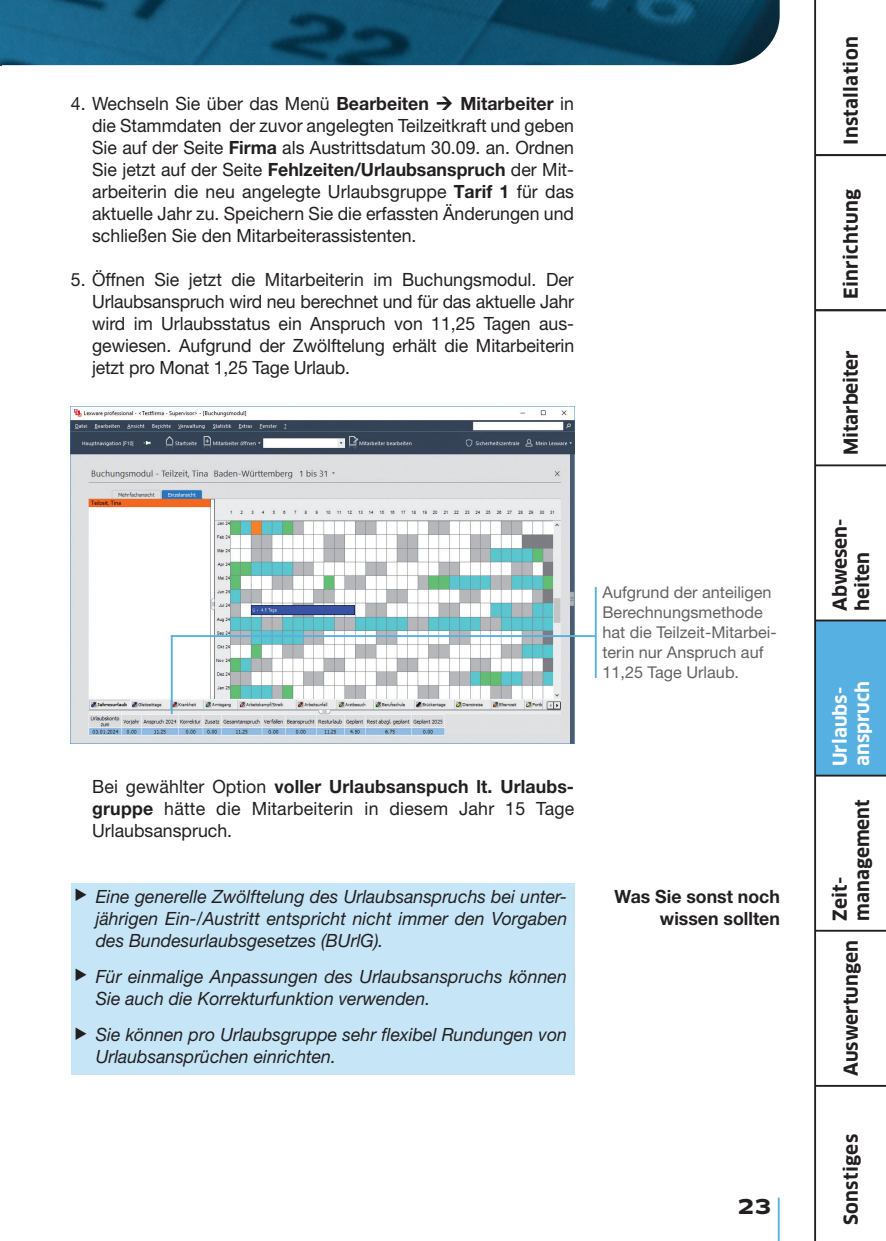
<style>
.page{position:relative;width:886px;height:1241px;background:#fff}
.page>*{position:absolute;margin:0;border:0;box-sizing:border-box;transform-origin:0 0}
.t1{font:700 20px "Clan Pro Extd";color:#231f20}
.t2{font:700 18.75px/22.5px "Clan Pro";color:#231f20}
.t3{font:700 18.75px/22.5px "Clan Pro";color:#fff}
.Copy_Aufzählung{font:18.25px/22px "Helvetica Neue LT Std";color:#231f20;text-align:justify}
.Copy_Kasten_Tab{font:italic 18.25px/22px "Helvetica Neue LT Std";color:#231f20}
.Subline_rechts{font:700 18.25px/22px "Helvetica Neue LT Std";color:#231f20;text-align:right}
.Screen-Text_links{font:16.25px/20px "Helvetica Neue LT Std";color:#636366}
.s1{font-weight:700}
</style>
<div class="page">
<img style="left:0;top:0;width:780px;height:65px">
<div style="left:815px;top:620px;width:71px;height:155px;background:#57b0e2"></div>
<hr style="left:814px;top:0;width:2px;height:1240px;background:#231f20">
<hr style="left:815px;top:464px;width:71px;height:2px;background:#231f20">
<hr style="left:815px;top:619px;width:71px;height:2px;background:#231f20">
<hr style="left:815px;top:774px;width:71px;height:2px;background:#231f20">
<hr style="left:815px;top:929px;width:71px;height:2px;background:#231f20">
<hr style="left:815px;top:1084px;width:71px;height:2px;background:#231f20">
<hr style="left:815px;top:154px;width:71px;height:2px;background:#231f20">
<hr style="left:815px;top:309px;width:71px;height:2px;background:#231f20">
<hr style="left:778px;top:1197px;width:2px;height:43px;background:#57b0e2">
<div style="left:71px;top:882px;width:503px;height:191px;background:#c6e6f8"></div>
<img style="left:71px;top:406px;width:503px;height:336px">
<hr style="left:595px;top:587px;width:2px;height:90px;background:#57b0e2">
<hr style="left:171px;top:635px;width:2px;height:79px;background:#57b0e2">
<hr style="left:171px;top:635px;width:424px;height:2px;background:#57b0e2">
<p class="Copy_Aufzählung" style="left:71px;top:92px;width:360px">4. Wechseln Sie über das Menü <span class="s1">Bearbeiten</span></p>
<p class="Copy_Aufzählung" style="left:92px;top:92px;width:483px;text-indent:368px"><span class="s1">Mitarbeiter</span> in die Stammdaten der zuvor angelegten Teilzeitkraft und geben Sie auf der Seite <span class="s1">Firma</span> als Austrittsdatum 30.09. an. Ordnen Sie jetzt auf der Seite <span class="s1">Fehlzeiten/Urlaubsanspruch</span> der Mit&shy;arbeiterin die neu angelegte Urlaubsgruppe <span class="s1">Tarif 1</span> für das aktuelle Jahr zu. Speichern Sie die erfassten Änderungen und schließen Sie den Mitarbeiterassistenten.</p>
<p class="Copy_Aufzählung" style="left:92px;top:268px;width:484px;text-indent:-21px">5. Öffnen Sie jetzt die Mitarbeiterin im Buchungsmodul. Der Urlaubsanspruch wird neu berechnet und für das aktuelle Jahr wird im Urlaubsstatus ein Anspruch von 11,25 Tagen aus&shy;gewiesen. Aufgrund der Zwölftelung erhält die Mitarbeiterin jetzt pro Monat 1,25 Tage Urlaub.</p>
<p class="Screen-Text_links" style="left:602px;top:582px;width:176px">Aufgrund der anteiligen<br>Berechnungsmethode hat die Teilzeit-Mitarbei&shy;terin nur Anspruch auf<br>11,25 Tage Urlaub.</p>
<p class="Copy_Aufzählung" style="left:92px;top:774px;width:484px">Bei gewählter Option <span class="s1">voller Urlaubsanspuch lt. Urlaubs&shy;gruppe</span> hätte die Mitarbeiterin in diesem Jahr 15 Tage Urlaubsanspruch.</p>
<p class="Copy_Kasten_Tab" style="left:96px;top:884px;width:473px;text-align:justify;text-indent:-21px">◆ Eine generelle Zwölftelung des Urlaubsanspruchs bei unter&shy;jährigen Ein-/Austritt entspricht nicht immer den Vorgaben des Bundesurlaubsgesetzes (BUrlG).</p>
<p class="Copy_Kasten_Tab" style="left:96px;top:964px;width:473px;text-indent:-21px">◆ Für einmalige Anpassungen des Urlaubsanspruchs können<br>Sie auch die Korrekturfunktion verwenden.</p>
<p class="Copy_Kasten_Tab" style="left:96px;top:1023px;width:473px;text-indent:-21px">◆ Sie können pro Urlaubsgruppe sehr flexibel Rundungen von<br>Urlaubsansprüchen einrichten.</p>
<p class="Subline_rechts" style="left:615px;top:884px;width:167px">Was Sie sonst noch wissen sollten</p>
<p class="t1" style="left:737px;top:1194px;width:36px">23</p>
<p class="t2" style="left:840px;top:145px;width:110px;rotate:-90deg">Installation</p>
<p class="t2" style="left:840px;top:299px;width:111px;rotate:-90deg">Einrichtung</p>
<p class="t2" style="left:840px;top:455px;width:106px;rotate:-90deg">Mitarbeiter</p>
<p class="t2" style="left:829px;top:610px;width:93px;rotate:-90deg">Abwesen&shy;heiten</p>
<p class="t3" style="left:829px;top:766px;width:87px;rotate:-90deg">Urlaubs&shy;anspruch</p>
<p class="t2" style="left:829px;top:920px;width:123px;rotate:-90deg">Zeit&shy;management</p>
<p class="t2" style="left:840px;top:1076px;width:137px;rotate:-90deg">Auswertungen</p>
<p class="t2" style="left:840px;top:1224px;width:92px;rotate:-90deg">Sonstiges</p>
</div>
